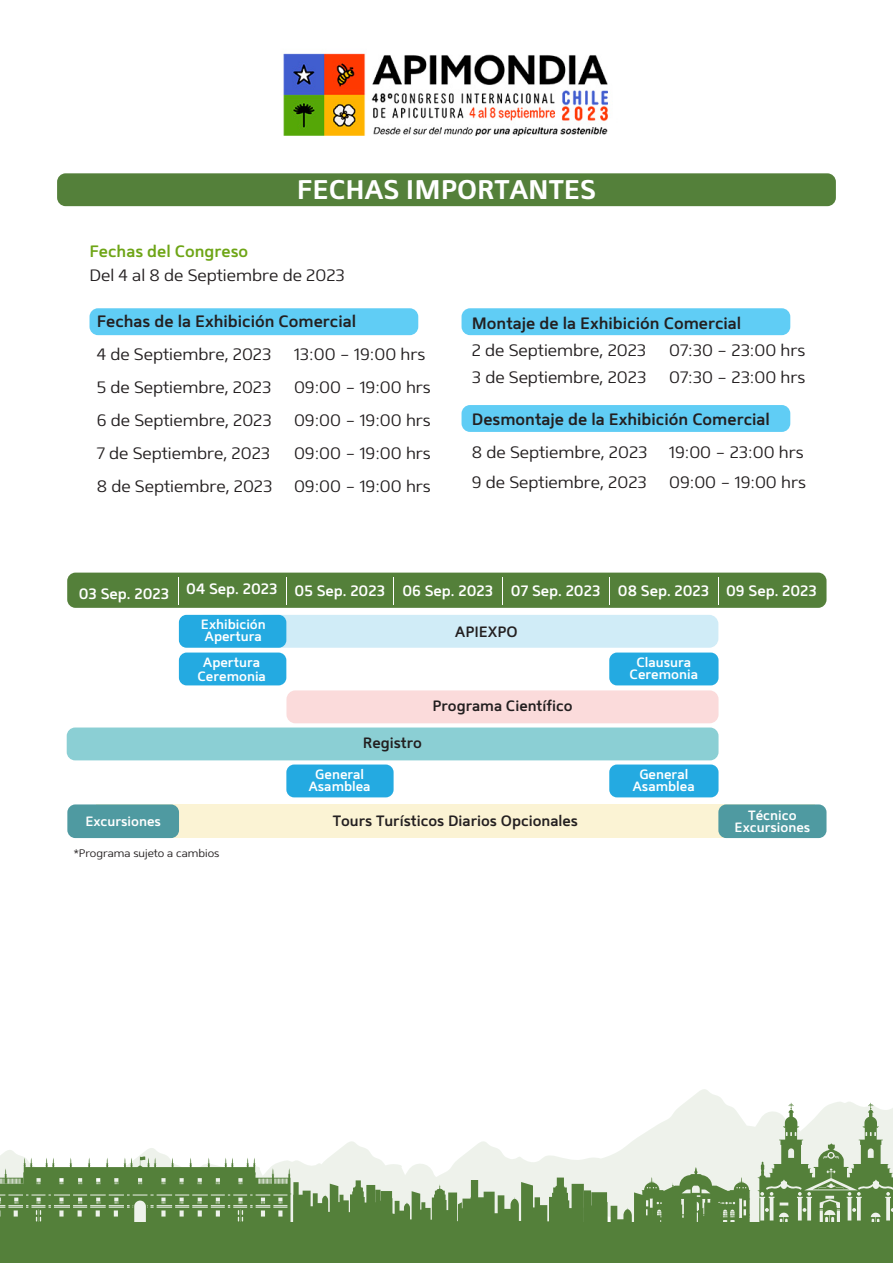
<style>
.page{position:relative;width:893px;height:1263px;background:#fff}
.page>*{position:absolute;margin:0;border:0;box-sizing:border-box;transform-origin:0 0}
.t1{font:700 27px "Mentone";color:#fff}
.t2{font:300 16.5px "Mentone";color:#231f20}
.t3{font:600 16.5px "Mentone";color:#231f20}
.t4{font:600 16.5px "Mentone";color:#6ea516}
.t5{font:600 15px "Mentone";color:#fff}
.t6{font:600 15px "Mentone";color:#231f20}
.t7{font:600 13.5px/12px "Mentone";color:#fff;text-align:center}
.t8{font:300 10.95px "Mentone";color:#231f20}
</style>
<div class="page">
<div style="left:57px;top:173px;width:779px;height:33px;background:#54803a;border-radius:9px"></div>
<svg style="left:0;top:1089px;width:871px;height:133px"></svg>
<svg style="left:757px;top:1103px;width:136px;height:119px;background:#a7be9a"></svg>
<svg style="left:0;top:1156px;width:750px;height:66px;background:#9cb58d"></svg>
<div style="left:0;top:1222px;width:893px;height:41px;background:#54803a"></div>
<div style="left:90px;top:308px;width:328px;height:27px;background:#60cdf5;border-radius:9px"></div>
<div style="left:462px;top:308px;width:328px;height:27px;background:#60cdf5;border-radius:9px"></div>
<div style="left:462px;top:405px;width:328px;height:27px;background:#60cdf5;border-radius:9px"></div>
<div style="left:96px;top:804px;width:719px;height:34px;background:#fbf3d4"></div>
<div style="left:67px;top:573px;width:759px;height:35px;background:#54803a;border-radius:8px"></div>
<svg style="left:178px;top:577px;width:1px;height:28px"></svg>
<svg style="left:286px;top:577px;width:1px;height:28px"></svg>
<svg style="left:502px;top:577px;width:1px;height:28px"></svg>
<svg style="left:609px;top:577px;width:1px;height:28px"></svg>
<svg style="left:718px;top:577px;width:1px;height:28px"></svg>
<div style="left:255px;top:615px;width:463px;height:33px;background:#d0ecf7;border-radius:9px"></div>
<div style="left:286px;top:690px;width:432px;height:33px;background:#fbdbdb;border-radius:9px"></div>
<div style="left:67px;top:727px;width:651px;height:33px;background:#8bcfd4;border-radius:8px"></div>
<div style="left:286px;top:764px;width:108px;height:33px;background:#24aae1;border-radius:8px"></div>
<div style="left:67px;top:804px;width:112px;height:34px;background:#4f9aa1;border-radius:8px"></div>
<div style="left:718px;top:804px;width:108px;height:34px;background:#4f9aa1;border-radius:8px"></div>
<div style="left:179px;top:652px;width:107px;height:33px;background:#24aae1;border-radius:8px"></div>
<div style="left:179px;top:615px;width:107px;height:33px;background:#24aae1;border-radius:8px"></div>
<div style="left:609px;top:652px;width:109px;height:33px;background:#24aae1;border-radius:8px"></div>
<div style="left:609px;top:764px;width:109px;height:33px;background:#24aae1;border-radius:8px"></div>
<img style="left:283px;top:53px;width:325px;height:83px">
<h1 class="t1" style="left:297px;top:172px;width:301px">FECHAS IMPORTANTES</h1>
<p class="t4" style="left:90px;top:241px;width:160px">Fechas del Congreso</p>
<p class="t2" style="left:90px;top:265px;width:257px">Del 4 al 8 de Septiembre de 2023</p>
<p class="t3" style="left:97px;top:311px;width:261px">Fechas de la Exhibición Comercial</p>
<p class="t2" style="left:97px;top:344px;width:176px">4 de Septiembre, 2023</p>
<p class="t2" style="left:294px;top:344px;width:133px">13:00 – 19:00 hrs</p>
<p class="t2" style="left:97px;top:377px;width:176px">5 de Septiembre, 2023</p>
<p class="t2" style="left:294px;top:377px;width:138px">09:00 – 19:00 hrs</p>
<p class="t2" style="left:97px;top:410px;width:176px">6 de Septiembre, 2023</p>
<p class="t2" style="left:294px;top:410px;width:138px">09:00 – 19:00 hrs</p>
<p class="t2" style="left:97px;top:443px;width:175px">7 de Septiembre, 2023</p>
<p class="t2" style="left:294px;top:443px;width:138px">09:00 – 19:00 hrs</p>
<p class="t2" style="left:97px;top:476px;width:177px">8 de Septiembre, 2023</p>
<p class="t2" style="left:294px;top:476px;width:138px">09:00 – 19:00 hrs</p>
<p class="t3" style="left:472px;top:313px;width:271px">Montaje de la Exhibición Comercial</p>
<p class="t2" style="left:472px;top:340px;width:176px">2 de Septiembre, 2023</p>
<p class="t2" style="left:669px;top:340px;width:138px">07:30 – 23:00 hrs</p>
<p class="t2" style="left:472px;top:367px;width:176px">3 de Septiembre, 2023</p>
<p class="t2" style="left:669px;top:367px;width:138px">07:30 – 23:00 hrs</p>
<p class="t3" style="left:472px;top:409px;width:300px">Desmontaje de la Exhibición Comercial</p>
<p class="t2" style="left:472px;top:442px;width:177px">8 de Septiembre, 2023</p>
<p class="t2" style="left:669px;top:442px;width:136px">19:00 – 23:00 hrs</p>
<p class="t2" style="left:472px;top:472px;width:176px">9 de Septiembre, 2023</p>
<p class="t2" style="left:669px;top:472px;width:138px">09:00 – 19:00 hrs</p>
<p class="t5" style="left:79px;top:581px;width:740px">03 Sep. 2023 04 Sep. 2023 05 Sep. 2023 06 Sep. 2023 07 Sep. 2023 08 Sep. 2023 09 Sep. 2023</p>
<p class="t6" style="left:455px;top:623px;width:64px">APIEXPO</p>
<p class="t7" style="left:201px;top:618px;width:66px;text-align:left">Exhibición<br>Apertura</p>
<p class="t7" style="left:197px;top:656px;width:70px;line-height:13.5px">Apertura<br>Ceremonia</p>
<p class="t7" style="left:630px;top:656px;width:70px">Clausura<br>Ceremonia</p>
<p class="t6" style="left:363px;top:733px;width:61px">Registro</p>
<p class="t7" style="left:309px;top:768px;width:63px">General<br>Asamblea</p>
<p class="t6" style="left:432px;top:697px;width:141px">Programa Científico</p>
<p class="t7" style="left:633px;top:768px;width:63px">General<br>Asamblea</p>
<p class="t7" style="left:85px;top:815px;width:77px">Excursiones</p>
<p class="t6" style="left:333px;top:811px;width:247px">Tours Turísticos Diarios Opcionales</p>
<p class="t7" style="left:735px;top:809px;width:77px">Técnico<br>Excursiones</p>
<p class="t8" style="left:74px;top:847px;width:147px">*Programa sujeto a cambios</p>
</div>
